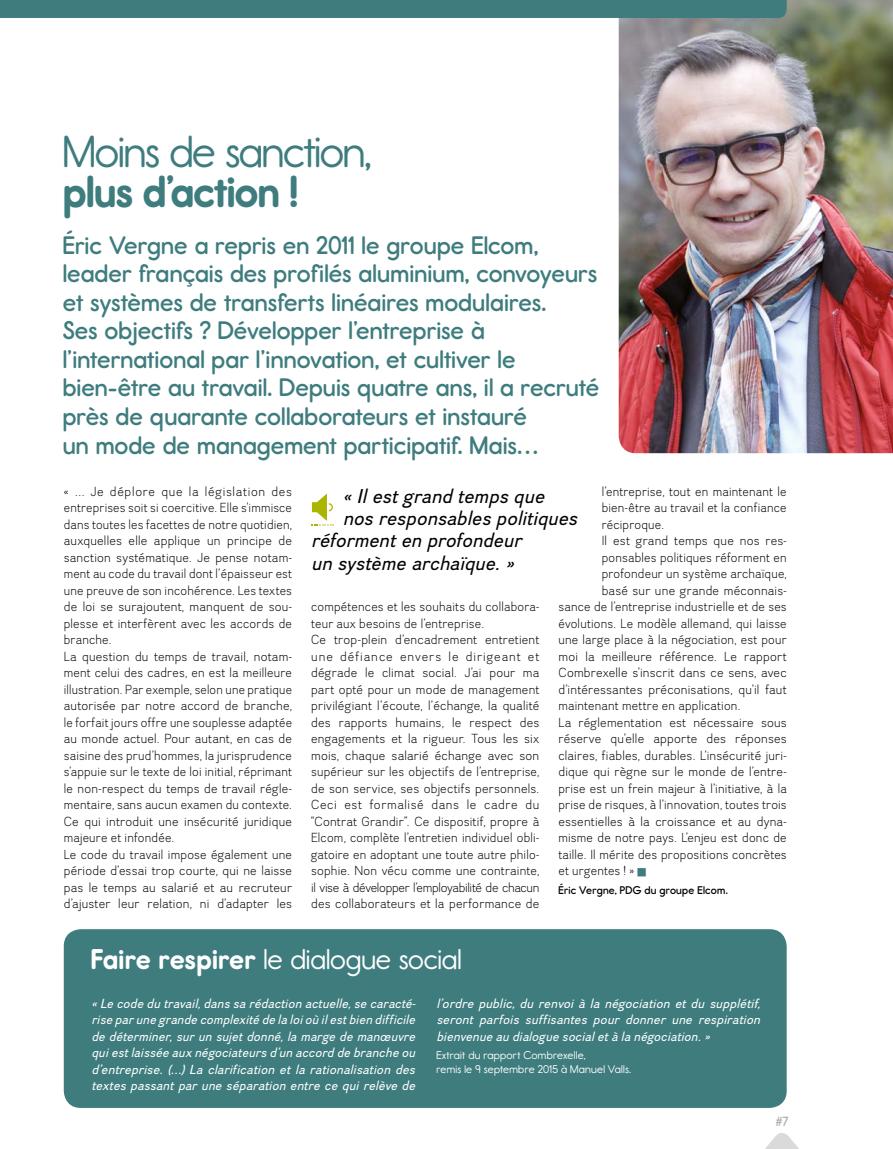
<style>
.page{position:relative;width:893px;height:1149px;background:#fff}
.page>*{position:absolute;margin:0;border:0;box-sizing:border-box;transform-origin:0 0}
.t1{font:45px "Report Rg";letter-spacing:-.03em;color:#3e7c7e}
.t2{font:700 45px "Report Rg";letter-spacing:-.025em;color:#3e7c7e}
.t3{font:28.8px "Report Rg";color:#fff}
.t4{font:25.5px/28.5px "Report Sb";color:#3e7c7e}
.t5{font:italic 19.35px "Divulge Rg";color:#000}
.t6{font:13.5px "Report Sb";color:#b3b2b2}
.t7{font:12.75px/16.5px "Divulge Lt";letter-spacing:.015em;color:#000}
.t8{font:italic 12.75px/16.5px "Divulge Rg";letter-spacing:.005em;color:#fff;text-align:justify}
.t9{font:11.25px/14.2px "Report Rg";letter-spacing:.02em;color:#fff}
.t10{font:11.25px "Report Sb";letter-spacing:.02em;color:#000}
.s1{color:#3e7c7e}
.s2{font-weight:700}
</style>
<div class="page">
<img style="left:619px;top:0;width:274px;height:453px">
<svg style="left:766px;top:1133px;width:32px;height:15px"></svg>
<svg style="left:311px;top:493px;width:23px;height:32px"></svg>
<div style="left:64px;top:928px;width:723px;height:179px;background:#3e7c7e;border-radius:17px"></div>
<svg style="left:0;top:0;width:787px;height:48px"></svg>
<h1 class="t1" style="left:63px;top:125px;width:310px">Moins de sanction,</h1>
<h1 class="t2" style="left:63px;top:165px;width:237px">plus d’action !</h1>
<p class="t4" style="left:63px;top:231px;width:538px">Éric Vergne a repris en 2011 le groupe Elcom, leader français des profilés aluminium, convoyeurs et systèmes de transferts linéaires modulaires.<br>Ses objectifs ? Développer l’entreprise à l’international par l’innovation, et cultiver le bien-être au travail. Depuis quatre ans, il a recruté près de quarante collaborateurs et instauré<br>un mode de management participatif. Mais…</p>
<h3 class="t5" style="left:343px;top:483px;width:203px">« Il est grand temps que</h3>
<h3 class="t5" style="left:343px;top:505px;width:236px">nos responsables politiques</h3>
<h3 class="t5" style="left:311px;top:528px;width:212px">réforment en profondeur</h3>
<h3 class="t5" style="left:311px;top:550px;width:204px">un système archaïque. »</h3>
<p class="t7" style="left:64px;top:482px;width:230px">« … Je déplore que la législation des entreprises soit si coercitive. Elle s’immisce dans toutes les facettes de notre quotidien, auxquelles elle applique un principe de sanction systématique. Je pense notam&shy;ment au code du travail dont l’épaisseur est une preuve de son incohérence. Les textes de loi se surajoutent, manquent de sou&shy;plesse et interfèrent avec les accords de branche.<br>La question du temps de travail, notam&shy;ment celui des cadres, en est la meilleure illustration. Par exemple, selon une pratique autorisée par notre accord de branche, le forfait jours offre une souplesse adaptée au monde actuel. Pour autant, en cas de saisine des prud’hommes, la jurisprudence s’appuie sur le texte de loi initial, réprimant le non-respect du temps de travail régle&shy;mentaire, sans aucun examen du contexte.<br>Ce qui introduit une insécurité juridique majeure et infondée.<br>Le code du travail impose également une période d’essai trop courte, qui ne laisse pas le temps au salarié et au recruteur d’ajuster leur relation, ni d’adapter les</p>
<p class="t7" style="left:602px;top:482px;width:186px">l’entreprise, tout en maintenant le</p>
<p class="t7" style="left:602px;top:499px;width:186px">bien-être au travail et la confiance</p>
<p class="t7" style="left:602px;top:515px;width:64px">réciproque.</p>
<p class="t7" style="left:602px;top:532px;width:186px">Il est grand temps que nos res-</p>
<p class="t7" style="left:602px;top:548px;width:186px">ponsables politiques réforment en</p>
<p class="t7" style="left:602px;top:565px;width:186px">profondeur un système archaïque,</p>
<p class="t7" style="left:602px;top:581px;width:186px">basé sur une grande méconnais-</p>
<p class="t7" style="left:558px;top:598px;width:230px">sance de l’entreprise industrielle et de ses</p>
<p class="t7" style="left:558px;top:614px;width:230px">évolutions. Le modèle allemand, qui laisse</p>
<p class="t7" style="left:558px;top:631px;width:230px">une large place à la négociation, est pour</p>
<p class="t7" style="left:558px;top:647px;width:230px">moi la meilleure référence. Le rapport</p>
<p class="t7" style="left:558px;top:664px;width:230px">Combrexelle s’inscrit dans ce sens, avec</p>
<p class="t7" style="left:558px;top:680px;width:230px">d’intéressantes préconisations, qu’il faut</p>
<p class="t7" style="left:558px;top:697px;width:183px">maintenant mettre en application.</p>
<p class="t7" style="left:558px;top:713px;width:230px">La réglementation est nécessaire sous</p>
<p class="t7" style="left:558px;top:730px;width:230px">réserve qu’elle apporte des réponses</p>
<p class="t7" style="left:558px;top:746px;width:230px">claires, fiables, durables. L’insécurité juri-</p>
<p class="t7" style="left:558px;top:763px;width:230px">dique qui règne sur le monde de l’entre-</p>
<p class="t7" style="left:558px;top:779px;width:230px">prise est un frein majeur à l’initiative, à la</p>
<p class="t7" style="left:558px;top:796px;width:230px">prise de risques, à l’innovation, toutes trois</p>
<p class="t7" style="left:558px;top:812px;width:230px">essentielles à la croissance et au dyna-</p>
<p class="t7" style="left:558px;top:829px;width:230px">misme de notre pays. L’enjeu est donc de</p>
<p class="t7" style="left:558px;top:845px;width:230px">taille. Il mérite des propositions concrètes</p>
<p class="t7" style="left:558px;top:862px;width:89px">et urgentes ! » <span class="s1">■</span></p>
<p class="t10" style="left:558px;top:883px;width:171px">Éric Vergne, PDG du groupe Elcom.</p>
<p class="t7" style="left:311px;top:598px;width:230px">compétences et les souhaits du collabora&shy;teur aux besoins de l’entreprise.<br>Ce trop-plein d’encadrement entretient une défiance envers le dirigeant et dégrade le climat social. J’ai pour ma part opté pour un mode de management privilégiant l’écoute, l’échange, la qualité des rapports humains, le respect des engagements et la rigueur. Tous les six mois, chaque salarié échange avec son supérieur sur les objectifs de l’entreprise, de son service, ses objectifs personnels.<br>Ceci est formalisé dans le cadre du “Contrat Grandir”. Ce dispositif, propre à Elcom, complète l’entretien individuel obli&shy;gatoire en adoptant une toute autre philo&shy;sophie. Non vécu comme une contrainte, il vise à développer l’employabilité de chacun des collaborateurs et la performance de</p>
<h2 class="t3" style="left:91px;top:941px;width:372px"><span class="s2">Faire respirer</span> le dialogue social</h2>
<p class="t8" style="left:91px;top:994px;width:326px">« Le code du travail, dans sa rédaction actuelle, se caracté&shy;rise par une grande complexité de la loi où il est bien difficile de déterminer, sur un sujet donné, la marge de manœuvre qui est laissée aux négociateurs d’un accord de branche ou d’entreprise. (…) La clarification et la rationalisation des textes passant par une séparation entre ce qui relève de</p>
<p class="t8" style="left:436px;top:994px;width:325px">l’ordre public, du renvoi à la négociation et du supplétif, seront parfois suffisantes pour donner une respiration bienvenue au dialogue social et à la négociation. »</p>
<p class="t9" style="left:436px;top:1047px;width:196px">Extrait du rapport Combrexelle,<br>remis le 9 septembre 2015 à Manuel Valls.</p>
<p class="t6" style="left:775px;top:1112px;width:15px">#7</p>
</div>
